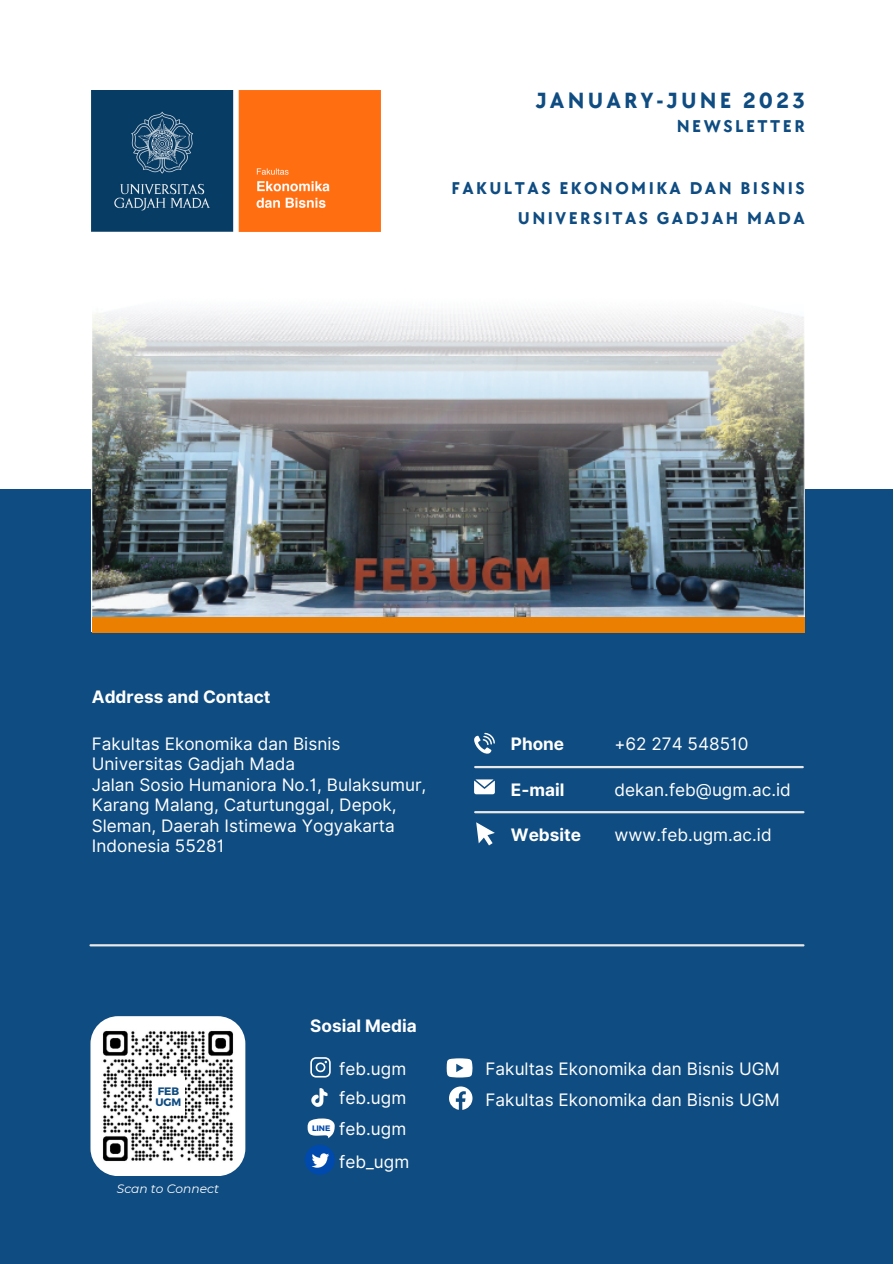
<style>
.page{position:relative;width:894px;height:1264px;background:#fff}
.page>*{position:absolute;margin:0;border:0;box-sizing:border-box;transform-origin:0 0}
.t1{font:700 22.65px "TT Chocolates";letter-spacing:.14em;color:#0f4c81}
.t2{font:700 17.55px/29.2px "TT Chocolates";letter-spacing:.14em;color:#0f4c81;text-align:right}
.t3{font:17.1px/20.4px "Inter";color:#fff}
.t4{font:700 17.1px "Inter";color:#fff}
.t5{font:italic 12.15px "Montserrat";color:#fff}
.t6{font:700 10.8px/10.9px "Montserrat";color:#0f4c81}
</style>
<div class="page">
<div style="left:0;top:490px;width:892px;height:773px;background:#0f4c81"></div>
<hr style="left:475px;top:766px;width:327px;height:2px;background:#e8e8e8">
<hr style="left:90px;top:944px;width:713px;height:2px;background:#e8e8e8">
<hr style="left:475px;top:811px;width:328px;height:2px;background:#e8e8e8">
<svg style="left:90px;top:1016px;width:155px;height:160px;background:#c1c3c5"></svg>
<div style="left:152px;top:1077px;width:33px;height:37px;background:#fff"></div>
<img style="left:92px;top:311px;width:712px;height:306px">
<svg style="left:474px;top:732px;width:20px;height:22px"></svg>
<svg style="left:474px;top:779px;width:20px;height:15px"></svg>
<svg style="left:476px;top:822px;width:18px;height:23px"></svg>
<svg style="left:310px;top:1057px;width:20px;height:20px"></svg>
<img style="left:311px;top:1088px;width:17px;height:19px">
<svg style="left:305px;top:1144px;width:30px;height:30px"></svg>
<svg style="left:307px;top:1118px;width:27px;height:20px"></svg>
<svg style="left:446px;top:1058px;width:26px;height:19px"></svg>
<svg style="left:449px;top:1086px;width:23px;height:23px"></svg>
<div style="left:92px;top:617px;width:712px;height:15px;background:#eb7f01"></div>
<img style="left:92px;top:90px;width:288px;height:142px">
<h1 class="t1" style="left:535px;top:88px;width:270px">JANUARY-JUNE 2023</h1>
<p class="t2" style="left:676px;top:112px;width:129px">NEWSLETTER</p>
<p class="t2" style="left:451px;top:174px;width:354px">FAKULTAS EKONOMIKA DAN BISNIS<br>UNIVERSITAS GADJAH MADA</p>
<p class="t4" style="left:92px;top:686px;width:180px">Address and Contact</p>
<p class="t3" style="left:92px;top:733px;width:250px">Fakultas Ekonomika dan Bisnis</p>
<p class="t3" style="left:614px;top:733px;width:135px">+62 274 548510</p>
<p class="t3" style="left:92px;top:754px;width:336px">Universitas Gadjah Mada<br>Jalan Sosio Humaniora No.1, Bulaksumur,<br>Karang Malang, Caturtunggal, Depok,<br>Sleman, Daerah Istimewa Yogyakarta<br>Indonesia 55281</p>
<p class="t4" style="left:510px;top:733px;width:55px">Phone</p>
<p class="t4" style="left:510px;top:779px;width:55px">E-mail</p>
<p class="t4" style="left:510px;top:824px;width:72px">Website</p>
<p class="t3" style="left:614px;top:779px;width:178px">dekan.feb@ugm.ac.id</p>
<p class="t3" style="left:614px;top:824px;width:158px">www.feb.ugm.ac.id</p>
<p class="t6" style="left:155px;top:1085px;width:27px">FEB<br>UGM</p>
<p class="t5" style="left:117px;top:1181px;width:104px">Scan to Connect</p>
<p class="t4" style="left:310px;top:1015px;width:108px">Sosial Media</p>
<p class="t3" style="left:339px;top:1058px;width:68px">feb.ugm</p>
<p class="t3" style="left:485px;top:1058px;width:296px">Fakultas Ekonomika dan Bisnis UGM</p>
<p class="t3" style="left:339px;top:1087px;width:68px">feb.ugm</p>
<p class="t3" style="left:485px;top:1089px;width:296px">Fakultas Ekonomika dan Bisnis UGM</p>
<p class="t3" style="left:312px;top:1118px;width:96px"><sup>LINE</sup> feb.ugm</p>
<p class="t3" style="left:339px;top:1151px;width:71px">feb_ugm</p>
</div>
